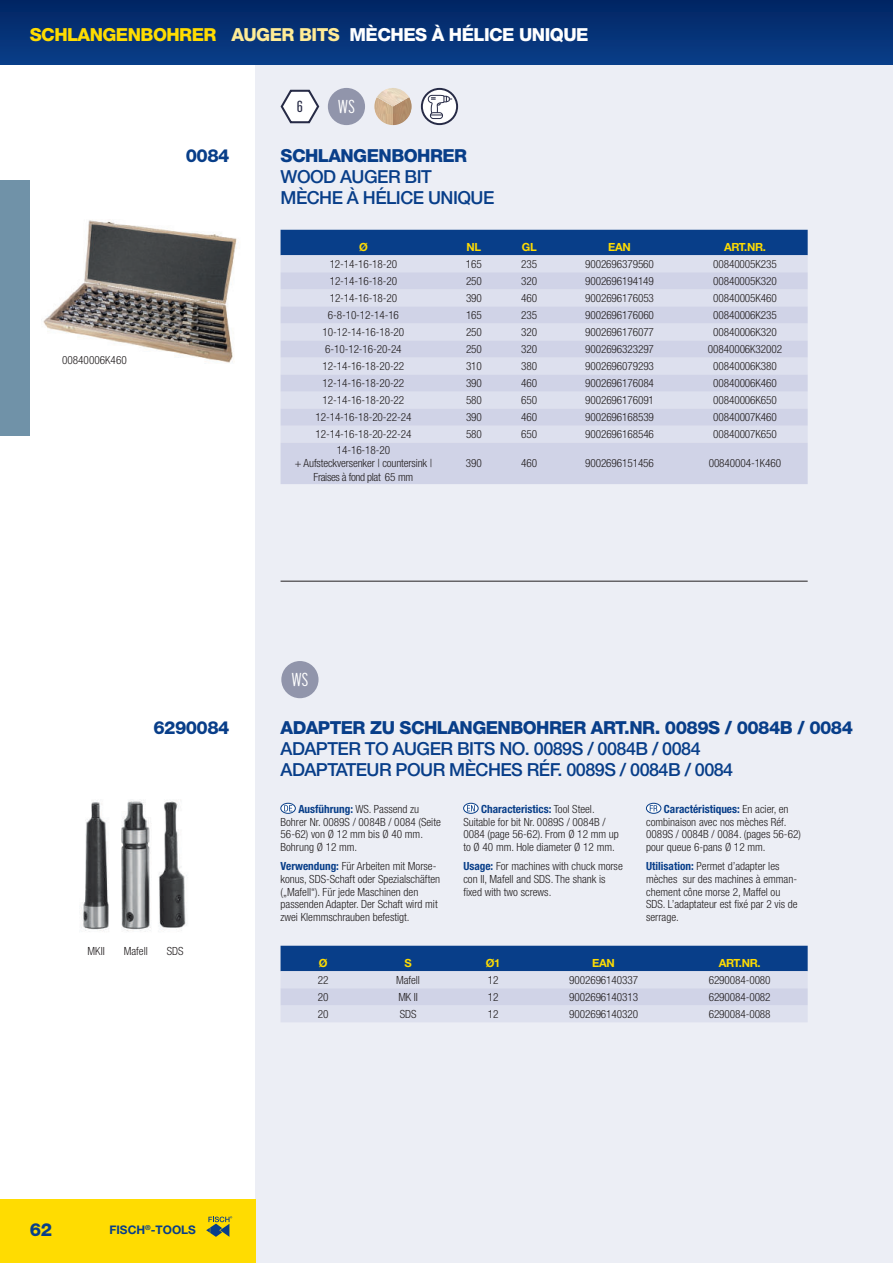
<style>
.page{position:relative;width:893px;height:1263px;background:#fff}
.page>*{position:absolute;margin:0;border:0;box-sizing:border-box;transform-origin:0 0}
.t1{font:18.3px "Flama Condensed";color:#fff}
.t2{font:500 18px/21px "Helvetica Neue LT Std";letter-spacing:-.03em;color:#083e89}
.t3{font:800 18px "Helvetica Neue LT Std";letter-spacing:-.03em;color:#083e89}
.t4{font:800 18px "Helvetica Neue LT Std";letter-spacing:-.03em;color:#fff}
.t5{font:15.75px "Flama Condensed Basic";color:#272b46}
.t6{font:700 11.85px "Helvetica Neue LT Std";color:#083e89}
.t7{font:300 condensed 11.25px/12.8px "Helvetica Neue LT Std";letter-spacing:-.01em;color:#231f20}
.t8{font:700 11.25px "Helvetica Neue LT Std";letter-spacing:-.03em;color:#ffdc01}
.t9{font:300 condensed 11.25px "Helvetica Neue LT Std";color:#231f20}
.s1{color:#ffdc01}
.s2{color:#ffec96}
.s3{font-weight:700;color:#083e89}
</style>
<div class="page">
<div style="left:0;top:180px;width:30px;height:255px;background:#7092a8"></div>
<div style="left:255px;top:0;width:638px;height:1263px;background:#eceef5"></div>
<div style="left:0;top:1199px;width:255px;height:64px;background:#ffdc01"></div>
<div style="left:0;top:0;width:893px;height:64px;background:linear-gradient(to bottom,#012563,#093e88)"></div>
<svg style="left:892px;top:0;width:1px;height:64px"></svg>
<svg style="left:206px;top:1216px;width:26px;height:21px"></svg>
<div style="left:281px;top:230px;width:527px;height:25px;background:#083e89"></div>
<div style="left:281px;top:255px;width:527px;height:17px;background:#dde0ee"></div>
<svg style="left:281px;top:272px;width:527px;height:212px;fill:#d0d3e7"></svg>
<svg style="left:280px;top:89px;width:40px;height:35px"></svg>
<div style="left:328px;top:88px;width:37px;height:37px;background:#9195ab;border-radius:50%"></div>
<svg style="left:422px;top:89px;width:35px;height:35px"></svg>
<div style="left:421px;top:88px;width:37px;height:37px;border:2px solid #272b46;border-radius:50%"></div>
<svg style="left:427px;top:94px;width:25px;height:32px"></svg>
<svg style="left:374px;top:97px;width:38px;height:28px"></svg>
<img style="left:377px;top:88px;width:32px;height:19px">
<svg style="left:281px;top:946px;width:527px;height:76px"></svg>
<svg style="left:281px;top:803px;width:14px;height:10px"></svg>
<div style="left:281px;top:803px;width:15px;height:11px;border:1px solid #083e89;border-radius:50%"></div>
<svg style="left:284px;top:805px;width:8px;height:6px"></svg>
<svg style="left:464px;top:803px;width:14px;height:10px"></svg>
<div style="left:463px;top:803px;width:15px;height:11px;border:1px solid #083e89;border-radius:50%"></div>
<svg style="left:467px;top:805px;width:8px;height:6px"></svg>
<svg style="left:646px;top:803px;width:15px;height:10px"></svg>
<div style="left:646px;top:803px;width:15px;height:11px;border:1px solid #083e89;border-radius:50%"></div>
<svg style="left:650px;top:805px;width:7px;height:6px"></svg>
<img style="left:81px;top:800px;width:106px;height:132px">
<div style="left:281px;top:661px;width:37px;height:37px;background:#9195ab;border-radius:50%"></div>
<img style="left:43px;top:220px;width:194px;height:143px">
<img style="left:63px;top:356px;width:63px;height:7px">
<hr style="left:281px;top:581px;width:527px;height:1px;background:#231f20">
<h2 class="t4" style="left:30px;top:24px;width:560px"><span class="s1">SCHLANGENBOHRER</span> <span class="s2">AUGER BITS</span> MÈCHES À HÉLICE UNIQUE</h2>
<p class="t9" style="left:62px;top:354px;width:66px">00840006K460</p>
<h2 class="t3" style="left:186px;top:145px;width:45px">0084</h2>
<h3 class="t5" style="left:297px;top:97px;width:8px">6</h3>
<h1 class="t1" style="left:338px;top:96px;width:19px">WS</h1>
<h2 class="t3" style="left:281px;top:145px;width:188px">SCHLANGENBOHRER</h2>
<h2 class="t2" style="left:281px;top:166px;width:215px">WOOD AUGER BIT<br>MÈCHE À HÉLICE UNIQUE</h2>
<p class="t8" style="left:359px;top:241px;width:10px">Ø</p>
<p class="t8" style="left:467px;top:241px;width:16px">NL</p>
<p class="t8" style="left:522px;top:241px;width:16px">GL</p>
<p class="t8" style="left:608px;top:241px;width:24px">EAN</p>
<p class="t8" style="left:724px;top:241px;width:43px">ART.NR.</p>
<p class="t7" style="left:330px;top:258px;width:69px">12-14-16-18-20</p>
<p class="t7" style="left:466px;top:258px;width:17px">165</p>
<p class="t7" style="left:521px;top:258px;width:17px">235</p>
<p class="t7" style="left:585px;top:258px;width:70px">9002696379560</p>
<p class="t7" style="left:713px;top:258px;width:65px">00840005K235</p>
<p class="t7" style="left:330px;top:275px;width:69px">12-14-16-18-20</p>
<p class="t7" style="left:466px;top:275px;width:17px">250</p>
<p class="t7" style="left:521px;top:275px;width:17px">320</p>
<p class="t7" style="left:585px;top:275px;width:70px">9002696194149</p>
<p class="t7" style="left:713px;top:275px;width:65px">00840005K320</p>
<p class="t7" style="left:330px;top:293px;width:69px">12-14-16-18-20</p>
<p class="t7" style="left:466px;top:293px;width:17px">390</p>
<p class="t7" style="left:521px;top:293px;width:17px">460</p>
<p class="t7" style="left:585px;top:293px;width:70px">9002696176053</p>
<p class="t7" style="left:713px;top:293px;width:65px">00840005K460</p>
<p class="t7" style="left:328px;top:310px;width:73px">6-8-10-12-14-16</p>
<p class="t7" style="left:466px;top:310px;width:17px">165</p>
<p class="t7" style="left:521px;top:310px;width:17px">235</p>
<p class="t7" style="left:585px;top:310px;width:70px">9002696176060</p>
<p class="t7" style="left:713px;top:310px;width:65px">00840006K235</p>
<p class="t7" style="left:323px;top:327px;width:83px">10-12-14-16-18-20</p>
<p class="t7" style="left:466px;top:327px;width:17px">250</p>
<p class="t7" style="left:521px;top:327px;width:17px">320</p>
<p class="t7" style="left:585px;top:327px;width:70px">9002696176077</p>
<p class="t7" style="left:713px;top:327px;width:65px">00840006K320</p>
<p class="t7" style="left:325px;top:344px;width:78px">6-10-12-16-20-24</p>
<p class="t7" style="left:466px;top:344px;width:17px">250</p>
<p class="t7" style="left:521px;top:344px;width:17px">320</p>
<p class="t7" style="left:585px;top:344px;width:70px">9002696323297</p>
<p class="t7" style="left:708px;top:344px;width:76px">00840006K32002</p>
<p class="t7" style="left:323px;top:361px;width:83px">12-14-16-18-20-22</p>
<p class="t7" style="left:466px;top:361px;width:17px">310</p>
<p class="t7" style="left:521px;top:361px;width:17px">380</p>
<p class="t7" style="left:585px;top:361px;width:70px">9002696079293</p>
<p class="t7" style="left:713px;top:361px;width:65px">00840006K380</p>
<p class="t7" style="left:323px;top:378px;width:83px">12-14-16-18-20-22</p>
<p class="t7" style="left:466px;top:378px;width:17px">390</p>
<p class="t7" style="left:521px;top:378px;width:17px">460</p>
<p class="t7" style="left:585px;top:378px;width:70px">9002696176084</p>
<p class="t7" style="left:713px;top:378px;width:65px">00840006K460</p>
<p class="t7" style="left:323px;top:395px;width:83px">12-14-16-18-20-22</p>
<p class="t7" style="left:466px;top:395px;width:17px">580</p>
<p class="t7" style="left:521px;top:395px;width:17px">650</p>
<p class="t7" style="left:585px;top:395px;width:70px">9002696176091</p>
<p class="t7" style="left:713px;top:395px;width:65px">00840006K650</p>
<p class="t7" style="left:315px;top:412px;width:97px">12-14-16-18-20-22-24</p>
<p class="t7" style="left:466px;top:412px;width:17px">390</p>
<p class="t7" style="left:521px;top:412px;width:17px">460</p>
<p class="t7" style="left:585px;top:412px;width:70px">9002696168539</p>
<p class="t7" style="left:713px;top:412px;width:65px">00840007K460</p>
<p class="t7" style="left:315px;top:429px;width:97px">12-14-16-18-20-22-24</p>
<p class="t7" style="left:466px;top:429px;width:17px">580</p>
<p class="t7" style="left:521px;top:429px;width:17px">650</p>
<p class="t7" style="left:585px;top:429px;width:70px">9002696168546</p>
<p class="t7" style="left:713px;top:429px;width:65px">00840007K650</p>
<p class="t7" style="left:295px;top:444px;width:139px;line-height:13.5px;text-align:center">14-16-18-20<br>+ Aufsteckversenker | countersink |<br>Fraises à fond plat 65 mm</p>
<p class="t7" style="left:466px;top:458px;width:17px">390</p>
<p class="t7" style="left:521px;top:458px;width:17px">460</p>
<p class="t7" style="left:585px;top:458px;width:70px">9002696151456</p>
<p class="t7" style="left:709px;top:458px;width:74px">00840004-1K460</p>
<h2 class="t3" style="left:153px;top:718px;width:78px">6290084</h2>
<p class="t7" style="left:88px;top:946px;width:19px">MKII</p>
<p class="t7" style="left:124px;top:946px;width:26px">Mafell</p>
<p class="t7" style="left:167px;top:946px;width:18px">SDS</p>
<h1 class="t1" style="left:291px;top:669px;width:19px">WS</h1>
<h2 class="t3" style="left:281px;top:718px;width:574px">ADAPTER ZU SCHLANGENBOHRER ART.NR. 0089S / 0084B / 0084</h2>
<h2 class="t2" style="left:281px;top:739px;width:454px">ADAPTER TO AUGER BITS NO. 0089S / 0084B / 0084<br>ADAPTATEUR POUR MÈCHES RÉF. 0089S / 0084B / 0084</h2>
<p class="t7" style="left:281px;top:803px;width:162px;text-indent:18px"><span class="s3">Ausführung:</span> WS. Passend zu<br>Bohrer Nr. 0089S / 0084B / 0084 (Seite<br>56-62) von Ø 12 mm bis Ø 40 mm.<br>Bohrung Ø 12 mm.</p>
<p class="t7" style="left:281px;top:861px;width:161px"><span class="s3">Verwendung:</span> Für Arbeiten mit Morse&shy;konus, SDS-Schaft oder Spezialschäften („Mafell“). Für jede Maschinen den passenden Adapter. Der Schaft wird mit zwei Klemmschrauben befestigt.</p>
<p class="t7" style="left:463px;top:803px;width:157px;text-indent:18px"><span class="s3">Characteristics:</span> Tool Steel.<br>Suitable for bit Nr. 0089S / 0084B /<br>0084 (page 56-62). From Ø 12 mm up to Ø 40 mm. Hole diameter Ø 12 mm.</p>
<p class="t7" style="left:463px;top:861px;width:161px"><span class="s3">Usage:</span> For machines with chuck morse con II, Mafell and SDS. The shank is fixed with two screws.</p>
<p class="t7" style="left:646px;top:803px;width:156px;text-indent:18px"><span class="s3">Caractéristiques:</span> En acier, en combinaison avec nos mèches Réf.<br>0089S / 0084B / 0084. (pages 56-62) pour queue 6-pans Ø 12 mm.</p>
<p class="t7" style="left:646px;top:861px;width:153px"><span class="s3">Utilisation:</span> Permet d’adapter les mèches sur des machines à emman&shy;chement cône morse 2, Maffel ou<br>SDS. L’adaptateur est fixé par 2 vis de serrage.</p>
<p class="t8" style="left:319px;top:957px;width:10px">Ø</p>
<p class="t8" style="left:404px;top:957px;width:9px">S</p>
<p class="t8" style="left:486px;top:957px;width:16px">Ø1</p>
<p class="t8" style="left:592px;top:957px;width:24px">EAN</p>
<p class="t8" style="left:719px;top:957px;width:43px">ART.NR.</p>
<p class="t7" style="left:318px;top:974px;width:12px">22</p>
<p class="t7" style="left:396px;top:974px;width:25px">Mafell</p>
<p class="t7" style="left:488px;top:974px;width:12px">12</p>
<p class="t7" style="left:569px;top:974px;width:70px">9002696140337</p>
<p class="t7" style="left:709px;top:974px;width:63px">6290084-0080</p>
<p class="t7" style="left:318px;top:991px;width:12px">20</p>
<p class="t7" style="left:398px;top:991px;width:21px">MK II</p>
<p class="t7" style="left:488px;top:991px;width:12px">12</p>
<p class="t7" style="left:569px;top:991px;width:70px">9002696140313</p>
<p class="t7" style="left:709px;top:991px;width:63px">6290084-0082</p>
<p class="t7" style="left:318px;top:1008px;width:12px">20</p>
<p class="t7" style="left:400px;top:1008px;width:18px">SDS</p>
<p class="t7" style="left:488px;top:1008px;width:12px">12</p>
<p class="t7" style="left:569px;top:1008px;width:70px">9002696140320</p>
<p class="t7" style="left:709px;top:1008px;width:63px">6290084-0088</p>
<h2 class="t3" style="left:30px;top:1219px;width:24px">62</h2>
<p class="t6" style="left:109px;top:1223px;width:88px">FISCH<sup>®</sup>-TOOLS</p>
</div>
